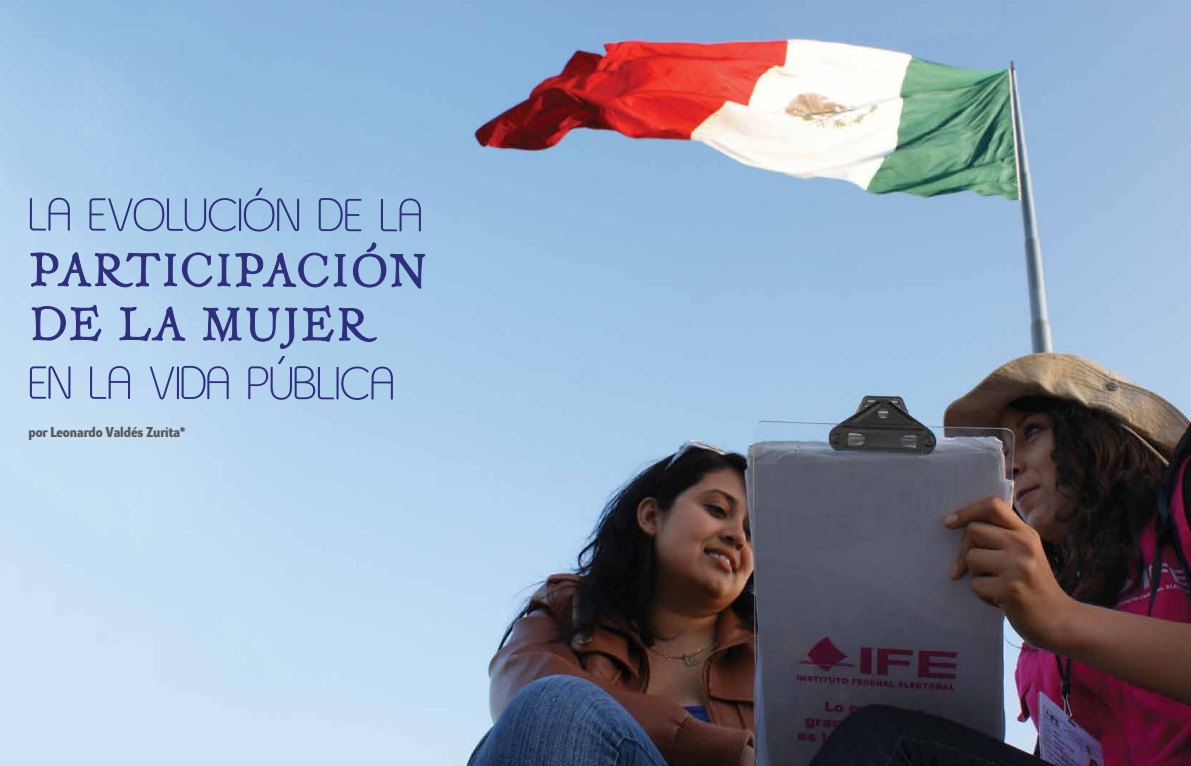
<style>
.page{position:relative;width:1191px;height:766px;background:#fff}
.page>*{position:absolute;margin:0;border:0;box-sizing:border-box;transform-origin:0 0}
.t1{font:55.3px "Asenine";letter-spacing:.01em;color:#2f2e7d}
.t2{font:55.3px/54px "Lagarto";letter-spacing:.025em;color:#2f2e7d}
.t3{font:900 14px "Dynamo D Cs";color:#58595b}
</style>
<div class="page">
<img style="left:0;top:0;width:1191px;height:765px">
<svg style="left:30px;top:241px;width:395px;height:49px;background:#9dbcdf"></svg>
<svg style="left:31px;top:305px;width:71px;height:37px;background:#a6bcdf"></svg>
<svg style="left:118px;top:306px;width:68px;height:36px;background:#a5bfe0"></svg>
<svg style="left:203px;top:305px;width:174px;height:43px;background:#9ab7db"></svg>
<p class="t1" style="left:29px;top:186px;width:395px">LA EVOLUCIÓN DE LA</p>
<p class="t2" style="left:29px;top:246px;width:399px">PARTICIPACIÓN<br>DE LA MUJER</p>
<p class="t1" style="left:29px;top:354px;width:367px">EN LA VIDA PÚBLICA</p>
<p class="t3" style="left:28px;top:424px;width:158px">por Leonardo Valdés Zurita*</p>
</div>
